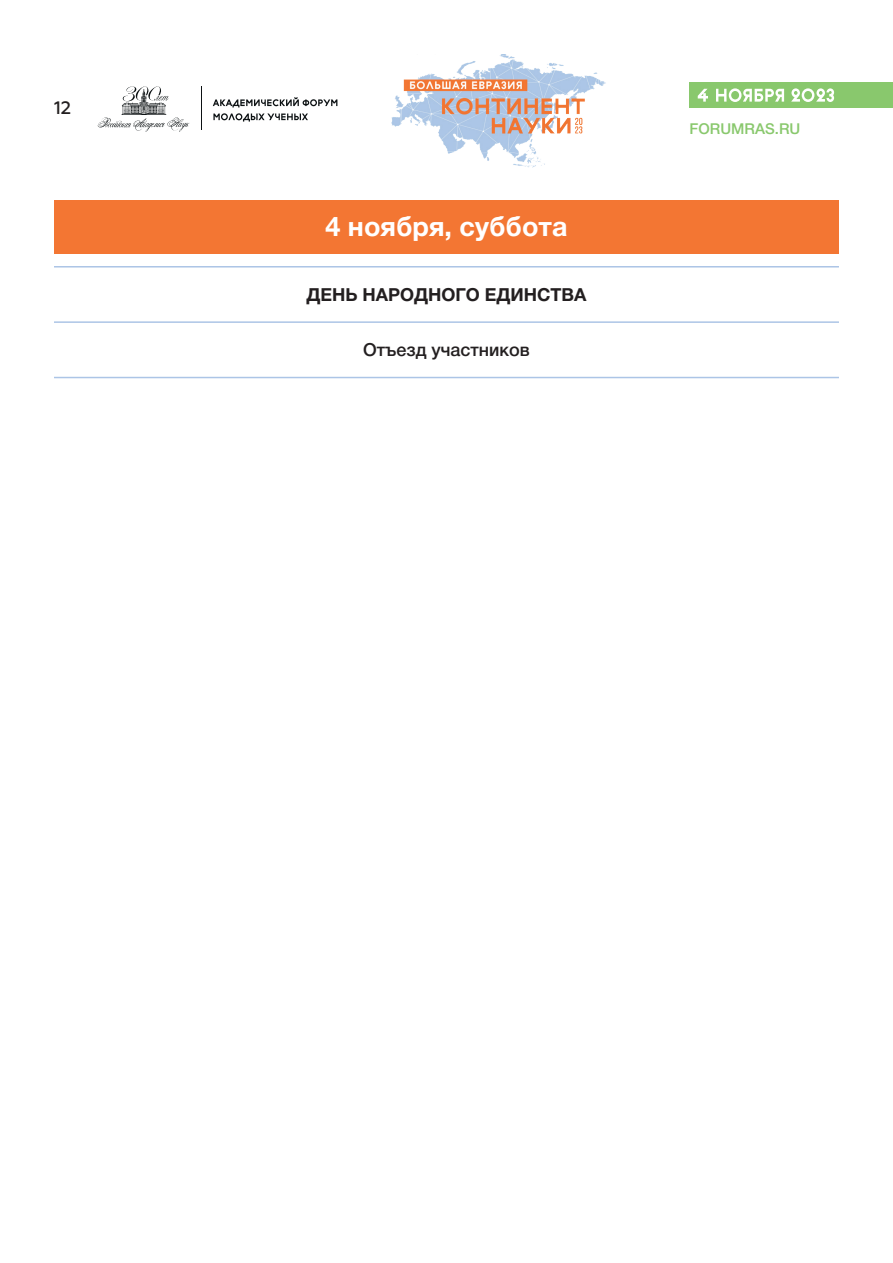
<style>
.page{position:relative;width:893px;height:1263px;background:#fff}
.page>*{position:absolute;margin:0;border:0;box-sizing:border-box;transform-origin:0 0}
.t1{font:700 27px "Helvetica Neue Cyr";color:#fff}
.t2{font:700 18px "Helvetica Neue Cyr";color:#231f20}
.t3{font:500 18px "Helvetica Neue Cyr";color:#231f20}
.t4{font:500 18px "Geometria";color:#231f20}
.t5{font:500 15px "Helvetica Neue Cyr";color:#89c86d}
</style>
<div class="page">
<img style="left:391px;top:54px;width:215px;height:114px">
<svg style="left:213px;top:97px;width:124px;height:10px"></svg>
<svg style="left:213px;top:113px;width:95px;height:9px"></svg>
<svg style="left:97px;top:86px;width:92px;height:46px"></svg>
<hr style="left:201px;top:86px;width:1px;height:44px;background:#0d1214">
<div style="left:689px;top:82px;width:204px;height:26px;background:#89c86d"></div>
<svg style="left:716px;top:88px;width:68px;height:14px"></svg>
<svg style="left:791px;top:88px;width:43px;height:14px"></svg>
<svg style="left:698px;top:89px;width:10px;height:13px"></svg>
<div style="left:54px;top:200px;width:785px;height:53px;background:#f37633"></div>
<hr style="left:54px;top:321px;width:785px;height:2px;background:#acc5e6">
<hr style="left:54px;top:377px;width:785px;height:1px;background:#acc5e6">
<hr style="left:54px;top:266px;width:785px;height:1px;background:#acc5e6">
<p class="t4" style="left:54px;top:97px;width:19px">12</p>
<h1 class="t1" style="left:325px;top:212px;width:244px">4 ноября, суббота</h1>
<p class="t2" style="left:306px;top:285px;width:282px">ДЕНЬ НАРОДНОГО ЕДИНСТВА</p>
<p class="t3" style="left:363px;top:340px;width:168px">Отъезд участников</p>
<p class="t5" style="left:689px;top:121px;width:112px">FORUMRAS.RU</p>
</div>
